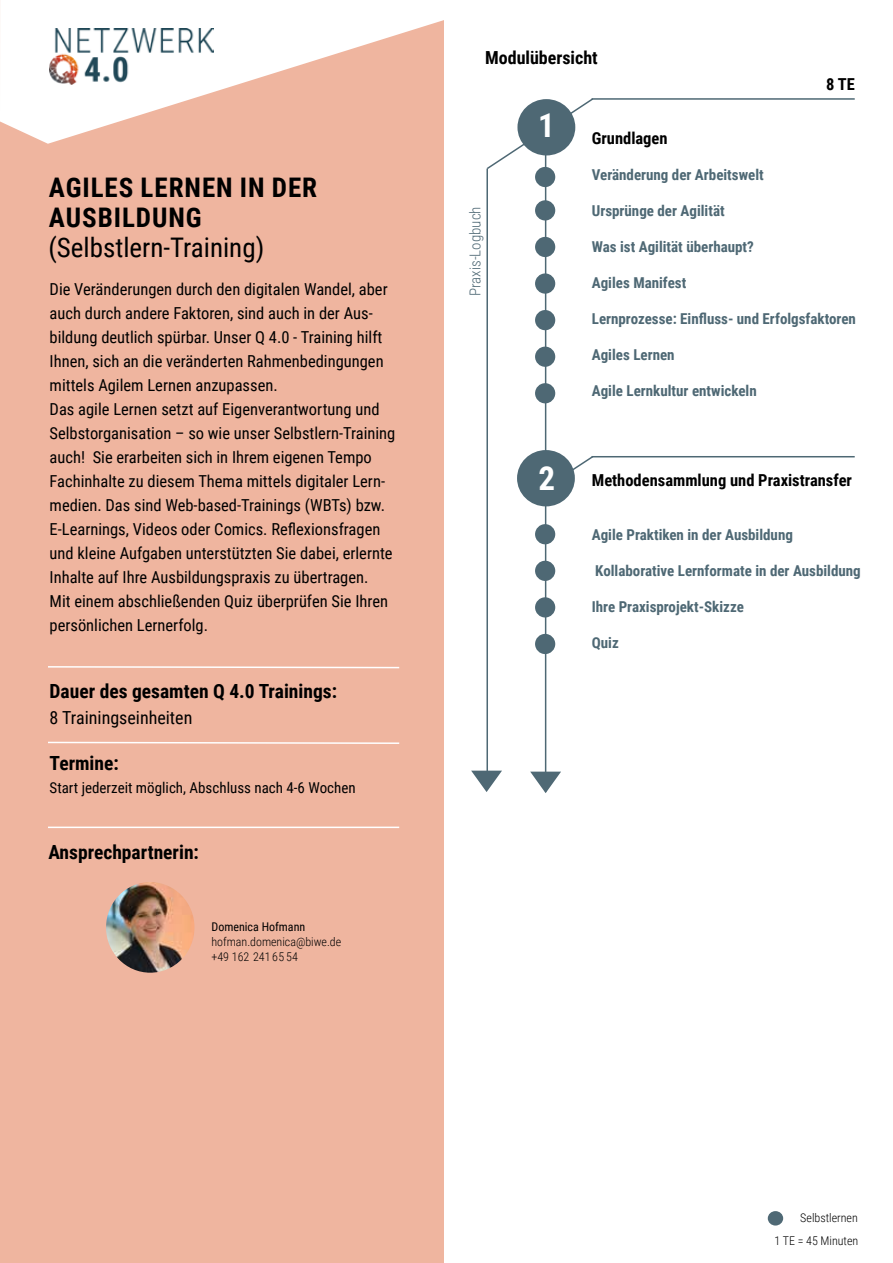
<style>
.page{position:relative;width:893px;height:1263px;background:#fff}
.page>*{position:absolute;margin:0;border:0;box-sizing:border-box;transform-origin:0 0}
.t1{font:700 33px "Roboto Condensed";color:#fff}
.t2{font:700 27px/30px "Roboto Condensed";letter-spacing:.035em;color:#000}
.t3{font:27px "Roboto Condensed";color:#000}
.t4{font:700 19.5px "Roboto Condensed";color:#000}
.t5{font:18px "Roboto Condensed";color:#000}
.t6{font:700 18px "Roboto Condensed";color:#000}
.t7{font:16.5px/24px "Roboto Condensed";color:#000}
.t8{font:700 16.5px "Roboto Condensed";color:#000}
.t9{font:700 15px "Roboto Condensed";color:#4e6874}
.t10{font:15px "Roboto Condensed";color:#000}
.t11{font:300 15px "Roboto Condensed";color:#4e6874}
.t12{font:300 12px/15px "Roboto Condensed";color:#000}
.t13{font:12px "Roboto Condensed";color:#000}
</style>
<div class="page">
<hr style="left:545px;top:125px;width:1px;height:667px;background:#4e6874">
<div style="left:0;top:0;width:444px;height:1263px;background:#efb59f"></div>
<svg style="left:0;top:0;width:444px;height:144px;fill:#fff"></svg>
<svg style="left:569px;top:456px;width:26px;height:17px"></svg>
<hr style="left:592px;top:456px;width:263px;height:1px;background:#4e6874">
<svg style="left:486px;top:98px;width:107px;height:71px"></svg>
<hr style="left:592px;top:98px;width:263px;height:2px;background:#4e6874">
<hr style="left:48px;top:827px;width:351px;height:1px;background:#fff">
<svg style="left:48px;top:666px;width:352px;height:3px"></svg>
<svg style="left:48px;top:741px;width:352px;height:3px"></svg>
<div style="left:535px;top:167px;width:20px;height:20px;background:#4e6874;border-radius:50%"></div>
<div style="left:535px;top:524px;width:20px;height:20px;background:#4e6874;border-radius:50%"></div>
<div style="left:535px;top:200px;width:20px;height:20px;background:#4e6874;border-radius:50%"></div>
<div style="left:535px;top:561px;width:20px;height:20px;background:#4e6874;border-radius:50%"></div>
<div style="left:535px;top:310px;width:20px;height:20px;background:#4e6874;border-radius:50%"></div>
<div style="left:535px;top:237px;width:20px;height:20px;background:#4e6874;border-radius:50%"></div>
<div style="left:535px;top:597px;width:20px;height:20px;background:#4e6874;border-radius:50%"></div>
<div style="left:535px;top:347px;width:20px;height:20px;background:#4e6874;border-radius:50%"></div>
<div style="left:535px;top:273px;width:20px;height:21px;background:#4e6874;border-radius:50%"></div>
<div style="left:535px;top:634px;width:20px;height:20px;background:#4e6874;border-radius:50%"></div>
<div style="left:535px;top:383px;width:20px;height:20px;background:#4e6874;border-radius:50%"></div>
<div style="left:768px;top:1211px;width:15px;height:14px;background:#4f6975;border-radius:50%"></div>
<div style="left:517px;top:450px;width:58px;height:56px;background:#4e6874;border-radius:50%"></div>
<svg style="left:530px;top:772px;width:31px;height:21px"></svg>
<img style="left:106px;top:882px;width:88px;height:91px">
<img style="left:50px;top:28px;width:163px;height:56px">
<hr style="left:486px;top:169px;width:2px;height:604px;background:#4e6874">
<svg style="left:471px;top:771px;width:31px;height:21px"></svg>
<div style="left:517px;top:99px;width:58px;height:56px;background:#4e6874;border-radius:50%"></div>
<h2 class="t2" style="left:49px;top:171px;width:270px">AGILES LERNEN IN DER<br>AUSBILDUNG</h2>
<h2 class="t3" style="left:48px;top:228px;width:217px">(Selbstlern-Training)</h2>
<p class="t7" style="left:50px;top:277px;width:347px">Die Veränderungen durch den digitalen Wandel, aber auch durch andere Faktoren, sind auch in der Aus&shy;bildung deutlich spürbar. Unser Q 4.0 - Training hilft Ihnen, sich an die veränderten Rahmenbedingungen mittels Agilem Lernen anzupassen.<br>Das agile Lernen setzt auf Eigenverantwortung und Selbstorganisation – so wie unser Selbstlern-Training auch! Sie erarbeiten sich in Ihrem eigenen Tempo Fachinhalte zu diesem Thema mittels digitaler Lern&shy;medien. Das sind Web-based-Trainings (WBTs) bzw.<br>E-Learnings, Videos oder Comics. Reflexionsfragen und kleine Aufgaben unterstützten Sie dabei, erlernte Inhalte auf Ihre Ausbildungspraxis zu übertragen.<br>Mit einem abschließenden Quiz überprüfen Sie Ihren persönlichen Lernerfolg.</p>
<p class="t4" style="left:50px;top:677px;width:289px">Dauer des gesamten Q 4.0 Trainings:</p>
<p class="t5" style="left:50px;top:705px;width:144px">8 Trainingseinheiten</p>
<p class="t4" style="left:50px;top:749px;width:71px">Termine:</p>
<p class="t10" style="left:50px;top:777px;width:308px">Start jederzeit möglich, Abschluss nach 4-6 Wochen</p>
<p class="t4" style="left:48px;top:838px;width:152px">Ansprechpartnerin:</p>
<p class="t13" style="left:212px;top:918px;width:95px">Domenica Hofmann</p>
<p class="t12" style="left:212px;top:934px;width:131px">hofman.domenica@biwe.de +49 162 241 65 54</p>
<p class="t6" style="left:485px;top:45px;width:114px">Modulübersicht</p>
<h1 class="t1" style="left:538px;top:102px;width:18px">1</h1>
<p class="t8" style="left:592px;top:127px;width:77px">Grundlagen</p>
<p class="t8" style="left:826px;top:73px;width:30px">8 TE</p>
<p class="t11" style="left:464px;top:296px;width:91px;rotate:-90deg">Praxis-Logbuch</p>
<h1 class="t1" style="left:538px;top:455px;width:18px">2</h1>
<p class="t9" style="left:592px;top:164px;width:173px">Veränderung der Arbeitswelt</p>
<p class="t9" style="left:592px;top:200px;width:134px">Ursprünge der Agilität</p>
<p class="t9" style="left:592px;top:236px;width:164px">Was ist Agilität überhaupt?</p>
<p class="t9" style="left:592px;top:272px;width:96px">Agiles Manifest</p>
<p class="t9" style="left:592px;top:308px;width:266px">Lernprozesse: Einfluss- und Erfolgsfaktoren</p>
<p class="t9" style="left:592px;top:344px;width:84px">Agiles Lernen</p>
<p class="t9" style="left:592px;top:380px;width:166px">Agile Lernkultur entwickeln</p>
<p class="t8" style="left:592px;top:469px;width:262px">Methodensammlung und Praxistransfer</p>
<p class="t9" style="left:592px;top:524px;width:203px">Agile Praktiken in der Ausbildung</p>
<p class="t9" style="left:595px;top:560px;width:267px">Kollaborative Lernformate in der Ausbildung</p>
<p class="t9" style="left:592px;top:596px;width:154px">Ihre Praxisprojekt-Skizze</p>
<p class="t9" style="left:592px;top:632px;width:29px">Quiz</p>
<p class="t12" style="left:800px;top:1209px;width:59px">Selbstlernen</p>
<p class="t12" style="left:774px;top:1232px;width:85px">1 TE = 45 Minuten</p>
</div>
